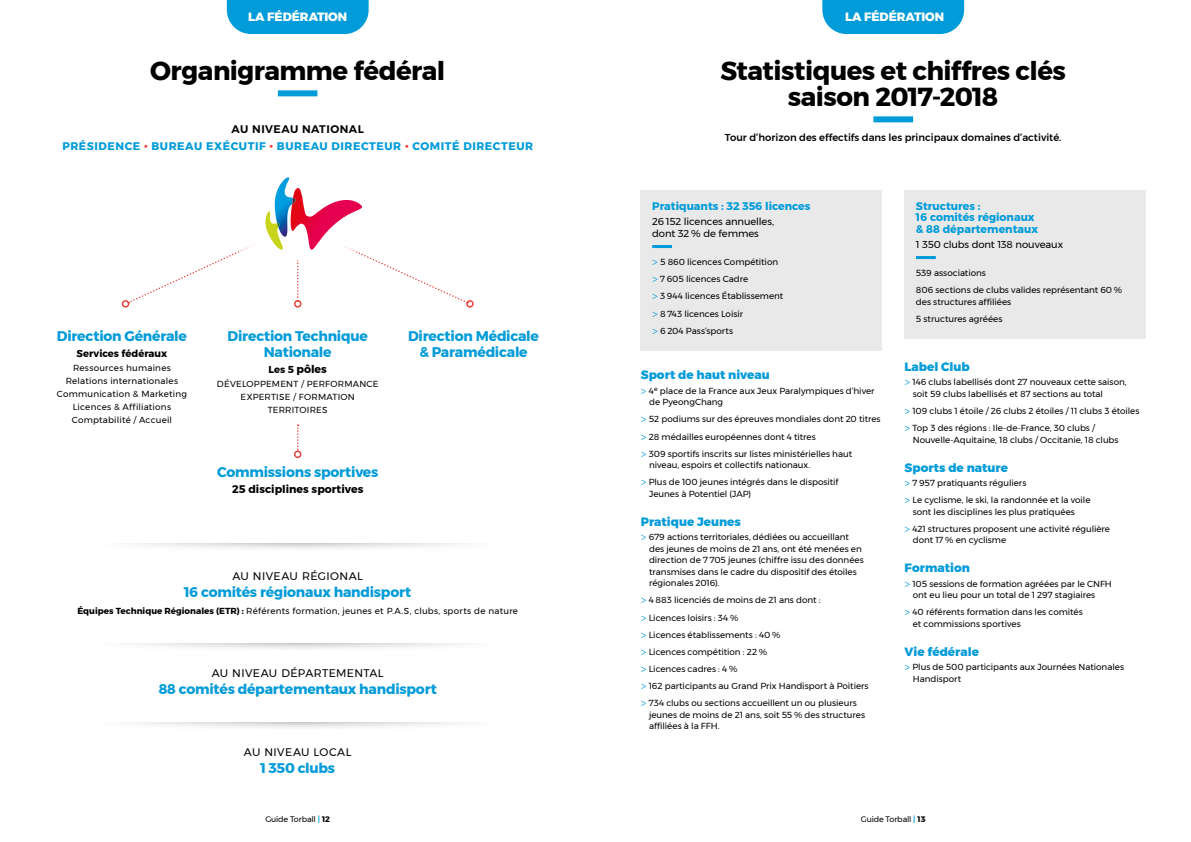
<style>
.page{position:relative;width:1191px;height:842px;background:#fff}
.page>*{position:absolute;margin:0;border:0;box-sizing:border-box;transform-origin:0 0}
.t1{font:700 26px/26px "Montserrat";letter-spacing:-.02em;color:#000;text-align:center}
.t2{font:700 14px/16px "Montserrat";letter-spacing:-.015em;color:#009bd9;text-align:center}
.t3{font:800 12px "Montserrat";color:#009bd9}
.t4{font:800 12px "Montserrat";letter-spacing:-.005em;color:#fff}
.t5{font:700 11px/17.2px "Montserrat";letter-spacing:.05em;color:#009bd9;text-align:center}
.t6{font:700 11px/11.5px "Montserrat";color:#009bd9}
.t7{font:11px "Montserrat";letter-spacing:.035em;color:#000}
.t8{font:700 11px "Montserrat";color:#000}
.t9{font:10px/12px "Montserrat";letter-spacing:-.01em;color:#000}
.t10{font:500 10px "Montserrat";color:#000}
.t11{font:700 10px "Montserrat";color:#000}
.t12{font:8.8px/17.2px "Montserrat";color:#000}
.t13{font:8.8px/12.9px "Montserrat";letter-spacing:.025em;color:#000;text-align:center}
.t14{font:8.8px "Montserrat";letter-spacing:.03em;color:#000}
.t15{font:8.8px/12.9px "Montserrat";letter-spacing:.02em;color:#000;text-align:center}
.t16{font:8px "Montserrat";letter-spacing:-.015em;color:#000}
.s1{font-weight:600;color:#000}
.s2{color:#e8423b}
.s3{font-size:10px}
.s4{font-weight:700}
.s5{font-family:"Myriad Pro";font-size:10px;color:#009bd9}
.s6{font-weight:600;color:#009bd9}
</style>
<div class="page">
<div style="left:466px;top:300px;width:8px;height:8px;border:2px solid #e8423b;border-radius:50%"></div>
<div style="left:294px;top:300px;width:7px;height:8px;border:2px solid #e8423b;border-radius:50%"></div>
<div style="left:122px;top:300px;width:7px;height:8px;border:2px solid #e8423b;border-radius:50%"></div>
<div style="left:278px;top:90px;width:39px;height:6px;background:#009bd9"></div>
<div style="left:86px;top:520px;width:424px;height:32px;background:#000;opacity:.5"></div>
<div style="left:45px;top:513px;width:505px;height:29px;background:#fff"></div>
<div style="left:86px;top:620px;width:424px;height:32px;background:#000;opacity:.5"></div>
<div style="left:45px;top:613px;width:505px;height:29px;background:#fff"></div>
<div style="left:86px;top:699px;width:424px;height:32px;background:#000;opacity:.5"></div>
<div style="left:45px;top:692px;width:505px;height:29px;background:#fff"></div>
<svg style="left:297px;top:424px;width:2px;height:27px"></svg>
<div style="left:294px;top:451px;width:7px;height:7px;border:2px solid #e8423b;border-radius:50%"></div>
<svg style="left:128px;top:177px;width:340px;height:127px"></svg>
<div style="left:873px;top:116px;width:40px;height:6px;background:#009bd9"></div>
<div style="left:904px;top:191px;width:241px;height:148px;background:#e9e9e9"></div>
<hr style="left:916px;top:256px;width:19px;height:3px;background:#009bd9">
<div style="left:641px;top:191px;width:241px;height:160px;background:#e9e9e9"></div>
<hr style="left:652px;top:245px;width:20px;height:3px;background:#009bd9">
<div style="left:822px;top:0;width:142px;height:34px;background:#009bd9"></div>
<div style="left:227px;top:0;width:142px;height:34px;background:#009bd9"></div>
<h3 class="t4" style="left:248px;top:7px;width:101px">LA FÉDÉRATION</h3>
<h3 class="t4" style="left:845px;top:7px;width:101px">LA FÉDÉRATION</h3>
<h1 class="t1" style="left:150px;top:58px;width:297px">Organigramme fédéral</h1>
<p class="t5" style="left:62px;top:120px;width:472px"><span class="s1">AU NIVEAU NATIONAL<br></span>PRÉSIDENCE <span class="s2">•</span> BUREAU EXÉCUTIF <span class="s2">•</span> BUREAU DIRECTEUR <span class="s2">•</span> COMITÉ DIRECTEUR</p>
<h2 class="t2" style="left:57px;top:328px;width:132px">Direction Générale</h2>
<p class="t11" style="left:77px;top:345px;width:92px">Services fédéraux</p>
<p class="t13" style="left:57px;top:361px;width:132px">Ressources humaines<br>Relations internationales<br>Communication &amp; Marketing<br>Licences &amp; Affiliations<br>Comptabilité / Accueil</p>
<h2 class="t2" style="left:228px;top:328px;width:142px">Direction Technique<br>Nationale</h2>
<p class="t8" style="left:268px;top:360px;width:60px"><span class="s3">Les 5</span> pôles</p>
<p class="t15" style="left:217px;top:377px;width:163px">DÉVELOPPEMENT / PERFORMANCE<br>EXPERTISE / FORMATION<br>TERRITOIRES</p>
<h2 class="t2" style="left:217px;top:464px;width:163px">Commissions sportives</h2>
<p class="t8" style="left:232px;top:480px;width:133px">25 disciplines sportives</p>
<h2 class="t2" style="left:408px;top:328px;width:132px">Direction Médicale &amp; Paramédicale</h2>
<p class="t7" style="left:232px;top:568px;width:132px">AU NIVEAU RÉGIONAL</p>
<h2 class="t2" style="left:184px;top:584px;width:228px">16 comités régionaux handisport</h2>
<p class="t14" style="left:77px;top:604px;width:442px"><span class="s4">Équipes Technique Régionales (ETR) :</span> Référents formation, jeunes et P.A.S, clubs, sports de nature</p>
<p class="t7" style="left:212px;top:664px;width:173px">AU NIVEAU DÉPARTEMENTAL</p>
<h2 class="t2" style="left:159px;top:681px;width:280px">88 comités départementaux handisport</h2>
<p class="t7" style="left:244px;top:744px;width:109px">AU NIVEAU LOCAL</p>
<h2 class="t2" style="left:260px;top:760px;width:76px">1 350 clubs</h2>
<h1 class="t1" style="left:720px;top:58px;width:347px">Statistiques et chiffres clés saison 2017-2018</h1>
<p class="t10" style="left:725px;top:129px;width:338px">Tour d’horizon des effectifs dans les principaux domaines d’activité.</p>
<p class="t6" style="left:652px;top:200px;width:160px">Pratiquants : 32 356 licences</p>
<p class="t9" style="left:652px;top:215px;width:123px">26 152 licences annuelles, dont 32 % de femmes</p>
<p class="t12" style="left:652px;top:253px;width:133px"><span class="s5">&gt;</span> 5 860 licences Compétition <span class="s5">&gt;</span> 7 605 licences Cadre<br><span class="s5">&gt;</span> 3 944 licences Établissement <span class="s5">&gt;</span> 8 743 licences Loisir<br><span class="s5">&gt;</span> 6 204 Pass’sports</p>
<h3 class="t3" style="left:641px;top:365px;width:130px">Sport de haut niveau</h3>
<p class="t12" style="left:649px;top:385px;width:227px;line-height:11.5px;text-indent:-8px"><span class="s5">&gt;</span> 4<sup>e</sup> place de la France aux Jeux Paralympiques d’hiver de PyeongChang</p>
<p class="t12" style="left:641px;top:410px;width:241px"><span class="s5">&gt;</span> 52 podiums sur des épreuves mondiales dont 20 titres <span class="s5">&gt;</span> 28 médailles européennes dont 4 titres<br><span class="s5">&gt;</span> 309 sportifs inscrits sur listes ministérielles haut</p>
<p class="t12" style="left:641px;top:456px;width:199px;text-indent:8px">niveau, espoirs et collectifs nationaux.<br><span class="s5">&gt;</span> Plus de 100 jeunes intégrés dans le dispositif</p>
<p class="t12" style="left:649px;top:485px;width:103px">Jeunes à Potentiel (JAP)</p>
<h3 class="t3" style="left:641px;top:512px;width:102px">Pratique Jeunes</h3>
<p class="t12" style="left:649px;top:531px;width:216px;line-height:11.5px;text-indent:-8px"><span class="s5">&gt;</span> 679 actions territoriales, dédiées ou accueillant des jeunes de moins de 21 ans, ont été menées en direction de 7 705 jeunes (chiffre issu des données transmises dans le cadre du dispositif des étoiles régionales 2016).</p>
<p class="t12" style="left:641px;top:591px;width:229px"><span class="s5">&gt;</span> 4 883 licenciés de moins de 21 ans dont :<br><span class="s5">&gt;</span> Licences loisirs : 34 %<br><span class="s5">&gt;</span> Licences établissements : 40 %<br><span class="s5">&gt;</span> Licences compétition : 22 %<br><span class="s5">&gt;</span> Licences cadres : 4 %<br><span class="s5">&gt;</span> 162 participants au Grand Prix Handisport à Poitiers <span class="s5">&gt;</span> 734 clubs ou sections accueillent un ou plusieurs</p>
<p class="t12" style="left:649px;top:709px;width:217px;line-height:11.5px">jeunes de moins de 21 ans, soit 55 % des structures affiliées à la FFH.</p>
<p class="t6" style="left:916px;top:200px;width:124px">Structures :<br>16 comités régionaux &amp; 88 départementaux</p>
<p class="t9" style="left:916px;top:238px;width:149px">1 350 clubs dont 138 nouveaux</p>
<p class="t12" style="left:916px;top:264px;width:208px">539 associations<br>806 sections de clubs valides représentant 60 %</p>
<p class="t12" style="left:916px;top:293px;width:97px">des structures affiliées<br>5 structures agréées</p>
<h3 class="t3" style="left:904px;top:357px;width:67px">Label Club</h3>
<p class="t12" style="left:912px;top:376px;width:215px;line-height:11.5px;text-indent:-8px"><span class="s5">&gt;</span> 146 clubs labellisés dont 27 nouveaux cette saison, soit 59 clubs labellisés et 87 sections au total</p>
<p class="t12" style="left:904px;top:402px;width:236px"><span class="s5">&gt;</span> 109 clubs 1 étoile / 26 clubs 2 étoiles / 11 clubs 3 étoiles <span class="s5">&gt;</span> Top 3 des régions : Ile-de-France, 30 clubs /</p>
<p class="t12" style="left:912px;top:431px;width:207px">Nouvelle-Aquitaine, 18 clubs / Occitanie, 18 clubs</p>
<h3 class="t3" style="left:904px;top:458px;width:105px">Sports de nature</h3>
<p class="t12" style="left:904px;top:474px;width:187px"><span class="s5">&gt;</span> 7 957 pratiquants réguliers<br><span class="s5">&gt;</span> Le cyclisme, le ski, la randonnée et la voile</p>
<p class="t12" style="left:904px;top:503px;width:207px;text-indent:8px">sont les disciplines les plus pratiquées<br><span class="s5">&gt;</span> 421 structures proposent une activité régulière</p>
<p class="t12" style="left:912px;top:531px;width:95px">dont 17 % en cyclisme</p>
<h3 class="t3" style="left:904px;top:558px;width:67px">Formation</h3>
<p class="t12" style="left:912px;top:578px;width:201px;line-height:11.5px;text-indent:-8px"><span class="s5">&gt;</span> 105 sessions de formation agréées par le CNFH ont eu lieu pour un total de 1 297 stagiaires</p>
<p class="t12" style="left:912px;top:606px;width:171px;line-height:11.5px;text-indent:-8px"><span class="s5">&gt;</span> 40 référents formation dans les comités et commissions sportives</p>
<h3 class="t3" style="left:904px;top:642px;width:76px">Vie fédérale</h3>
<p class="t12" style="left:912px;top:661px;width:213px;line-height:11.5px;text-indent:-8px"><span class="s5">&gt;</span> Plus de 500 participants aux Journées Nationales<br>Handisport</p>
<p class="t16" style="left:265px;top:813px;width:66px">Guide Torball <span class="s6">|</span> <span class="s4">12</span></p>
<p class="t16" style="left:861px;top:813px;width:66px">Guide Torball <span class="s6">|</span> <span class="s4">13</span></p>
</div>
